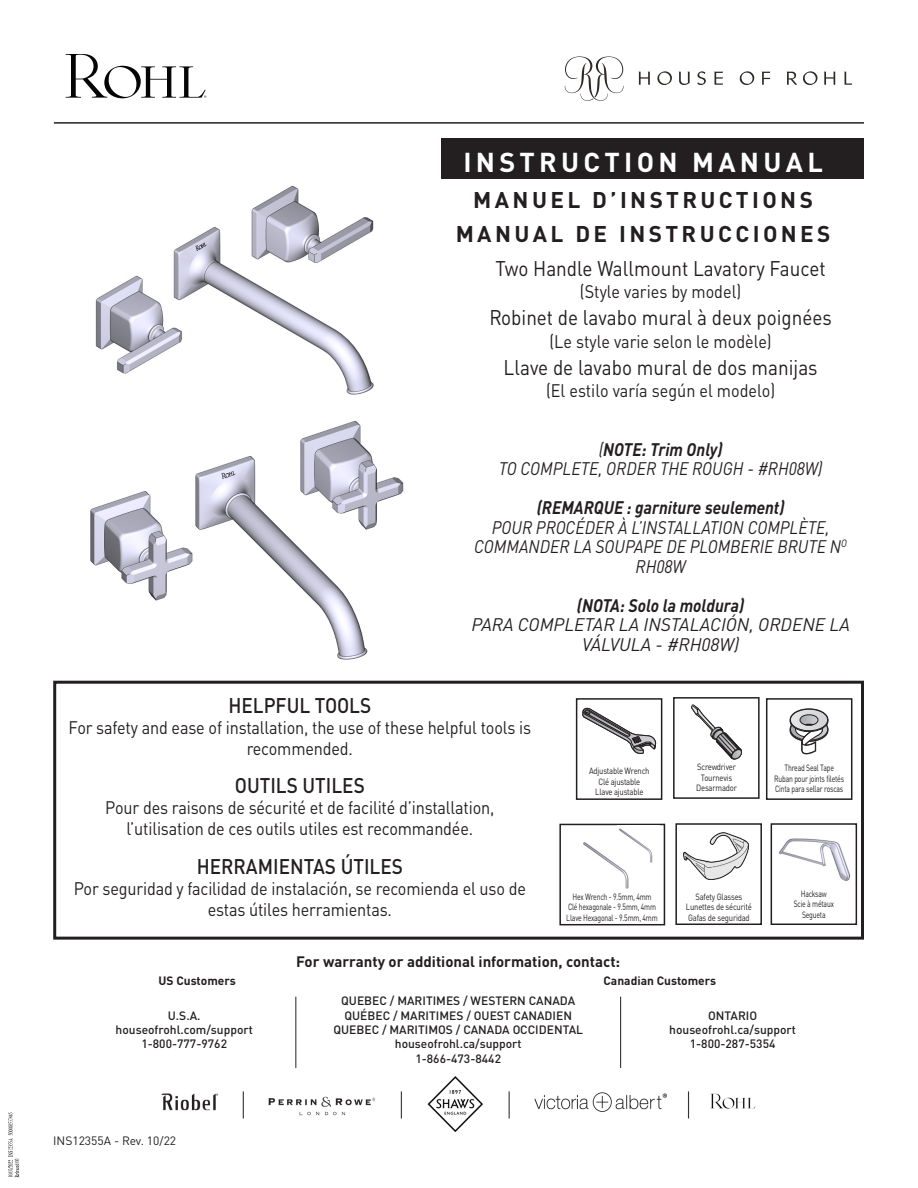
<style>
.page{position:relative;width:918px;height:1188px;background:#fff}
.page>*{position:absolute;margin:0;border:0;box-sizing:border-box;transform-origin:0 0}
.t1{font:700 27px "DIN Pro";letter-spacing:.16em;color:#fff}
.t2{font:700 22.5px "DIN Pro";letter-spacing:.15em;color:#231f20}
.t3{font:21px "DIN Pro";color:#231f20;scale:.9 1}
.Bolded{font:500 21px "DIN Pro";color:#231f20;scale:.9 1}
.Description_Content{font:18px/21px "DIN Pro";letter-spacing:-.01em;color:#231f20;text-align:center;scale:.9 1}
.t4{font:italic 18px/19.5px "DIN Pro";color:#231f20;text-align:center;scale:.9 1}
.t5{font:italic 700 18px "DIN Pro";color:#231f20;scale:.9 1}
.t6{font:italic 18px/19.5px "DIN Pro";color:#231f20;text-align:center}
.t7{font:700 15px "DIN Pro";color:#231f20}
.t8{font:500 12px "DIN Pro";color:#231f20}
.t9{font:700 12px "DIN Pro";color:#231f20}
.t10{font:12px "DIN Pro";color:#231f20}
.Caption_Text{font:9px "DIN Pro";letter-spacing:-.025em;color:#231f20;scale:.76 1}
.Caption_Text-2{font:9px "DIN Pro";letter-spacing:-.025em;color:#231f20;scale:.85 1}
.s1{font-weight:400}
</style>
<div class="page">
<img style="left:90px;top:421px;width:314px;height:239px">
<img style="left:95px;top:185px;width:279px;height:210px">
<div style="left:53px;top:681px;width:811px;height:259px;border:3px solid #231f20"></div>
<svg style="left:582px;top:707px;width:75px;height:47px"></svg>
<div style="left:576px;top:698px;width:86px;height:102px;border:2px solid #231f20"></div>
<img style="left:779px;top:838px;width:72px;height:43px">
<div style="left:771px;top:823px;width:86px;height:102px;border:2px solid #231f20"></div>
<img style="left:683px;top:833px;width:65px;height:46px">
<div style="left:675px;top:823px;width:87px;height:102px;border:2px solid #231f20"></div>
<svg style="left:691px;top:704px;width:51px;height:56px"></svg>
<div style="left:673px;top:697px;width:87px;height:102px;border:2px solid #231f20"></div>
<svg style="left:789px;top:708px;width:40px;height:47px"></svg>
<div style="left:766px;top:698px;width:86px;height:102px;border:2px solid #231f20"></div>
<img style="left:583px;top:842px;width:46px;height:47px">
<div style="left:559px;top:824px;width:106px;height:101px;border:2px solid #231f20"></div>
<img style="left:617px;top:826px;width:42px;height:37px">
<svg style="left:565px;top:56px;width:58px;height:45px"></svg>
<svg style="left:638px;top:72px;width:12px;height:13px"></svg>
<svg style="left:679px;top:72px;width:11px;height:13px"></svg>
<svg style="left:697px;top:71px;width:9px;height:14px"></svg>
<svg style="left:714px;top:72px;width:9px;height:13px"></svg>
<svg style="left:739px;top:71px;width:15px;height:14px"></svg>
<svg style="left:803px;top:71px;width:15px;height:14px"></svg>
<svg style="left:657px;top:71px;width:15px;height:14px"></svg>
<svg style="left:762px;top:72px;width:8px;height:13px"></svg>
<svg style="left:787px;top:72px;width:10px;height:13px"></svg>
<svg style="left:824px;top:72px;width:11px;height:13px"></svg>
<svg style="left:844px;top:72px;width:8px;height:13px"></svg>
<svg style="left:66px;top:54px;width:140px;height:44px"></svg>
<hr style="left:54px;top:122px;width:810px;height:2px;background:#231f20">
<div style="left:442px;top:139px;width:422px;height:40px;background:#231f20"></div>
<img style="left:161px;top:1077px;width:594px;height:54px">
<hr style="left:295px;top:997px;width:1px;height:71px;background:#231f20">
<hr style="left:620px;top:997px;width:1px;height:71px;background:#231f20">
<svg style="left:8px;top:1113px;width:11px;height:64px"></svg>
<p class="t1" style="left:463px;top:141px;width:361px">INSTRUCTION MANUAL</p>
<p class="t2" style="left:473px;top:182px;width:341px">MANUEL D’INSTRUCTIONS</p>
<p class="t2" style="left:456px;top:217px;width:376px">MANUAL DE INSTRUCCIONES</p>
<p class="t3" style="left:496px;top:252px;width:368px">Two Handle Wallmount Lavatory Faucet</p>
<p class="Description_Content" style="left:580px;top:280px;width:181px">(Style varies by model)</p>
<p class="t3" style="left:489px;top:301px;width:382px">Robinet de lavabo mural à deux poignées</p>
<p class="Description_Content" style="left:550px;top:329px;width:248px">(Le style varie selon le modèle)</p>
<p class="t3" style="left:504px;top:351px;width:350px">Llave de lavabo mural de dos manijas</p>
<p class="Description_Content" style="left:546px;top:379px;width:256px">(El estilo varía según el modelo)</p>
<p class="t5" style="left:599px;top:434px;width:139px"><span class="s1">(</span>NOTE: Trim Only)</p>
<p class="t4" style="left:499px;top:457px;width:361px">TO COMPLETE, ORDER THE ROUGH - #RH08W)</p>
<p class="t5" style="left:537px;top:493px;width:277px">(REMARQUE : garniture seulement)</p>
<p class="t4" style="left:492px;top:516px;width:377px">POUR PROCÉDER À L’INSTALLATION COMPLÈTE,</p>
<p class="t4" style="left:474px;top:535px;width:416px">COMMANDER LA SOUPAPE DE PLOMBERIE BRUTE N<sup>O<br></sup>RH08W</p>
<p class="t5" style="left:577px;top:590px;width:187px">(NOTA: Solo la moldura)</p>
<p class="t6" style="left:471px;top:613px;width:380px">PARA COMPLETAR LA INSTALACIÓN, ORDENE LA<br>VÁLVULA - #RH08W)</p>
<p class="Bolded" style="left:228px;top:688px;width:160px">HELPFUL TOOLS</p>
<p class="Description_Content" style="left:69px;top:716px;width:515px">For safety and ease of installation, the use of these helpful tools is recommended.</p>
<p class="Bolded" style="left:235px;top:769px;width:146px">OUTILS UTILES</p>
<p class="Description_Content" style="left:105px;top:796px;width:434px">Pour des raisons de sécurité et de facilité d’installation, l’utilisation de ces outils utiles est recommandée.</p>
<p class="Bolded" style="left:197px;top:849px;width:231px">HERRAMIENTAS ÚTILES</p>
<p class="Description_Content" style="left:74px;top:876px;width:504px">Por seguridad y facilidad de instalación, se recomienda el uso de estas útiles herramientas.</p>
<p class="Caption_Text-2" style="left:695px;top:889px;width:57px">Safety Glasses</p>
<p class="Caption_Text-2" style="left:697px;top:760px;width:47px">Screwdriver</p>
<p class="Caption_Text-2" style="left:701px;top:771px;width:38px">Tournevis</p>
<p class="Caption_Text-2" style="left:696px;top:781px;width:49px">Desarmador</p>
<p class="Caption_Text-2" style="left:589px;top:764px;width:73px">Adjustable Wrench</p>
<p class="Caption_Text-2" style="left:599px;top:775px;width:51px">Clé ajustable</p>
<p class="Caption_Text-2" style="left:595px;top:785px;width:58px">Llave ajustable</p>
<p class="Caption_Text" style="left:573px;top:890px;width:106px">Hex Wrench - 9.5mm, 4mm</p>
<p class="Caption_Text" style="left:568px;top:900px;width:117px">Clé hexagonale - 9.5mm, 4mm</p>
<p class="Caption_Text" style="left:566px;top:911px;width:122px">Llave Hexagonal - 9.5mm, 4mm</p>
<p class="Caption_Text-2" style="left:686px;top:900px;width:79px">Lunettes de sécurité</p>
<p class="Caption_Text-2" style="left:688px;top:910px;width:74px">Gafas de seguridad</p>
<p class="t7" style="left:296px;top:950px;width:326px">For warranty or additional information, contact:</p>
<p class="Caption_Text" style="left:784px;top:761px;width:67px">Thread Seal Tape</p>
<p class="Caption_Text" style="left:774px;top:772px;width:93px">Ruban pour joints filetés</p>
<p class="Caption_Text" style="left:775px;top:782px;width:91px">Cinta para sellar roscas</p>
<p class="Caption_Text" style="left:801px;top:886px;width:36px">Hacksaw</p>
<p class="Caption_Text" style="left:794px;top:897px;width:55px">Scie à métaux</p>
<p class="Caption_Text" style="left:802px;top:907px;width:33px">Segueta</p>
<p class="t9" style="left:159px;top:971px;width:79px">US Customers</p>
<p class="t9" style="left:604px;top:971px;width:114px">Canadian Customers</p>
<p class="t8" style="left:168px;top:1006px;width:34px">U.S.A.</p>
<p class="t8" style="left:116px;top:1020px;width:139px">houseofrohl.com/support</p>
<p class="t8" style="left:141px;top:1034px;width:87px">1-800-777-9762</p>
<p class="t8" style="left:341px;top:991px;width:235px">QUEBEC / MARITIMES / WESTERN CANADA</p>
<p class="t8" style="left:344px;top:1006px;width:229px">QUÉBEC / MARITIMES / OUEST CANADIEN</p>
<p class="t8" style="left:333px;top:1020px;width:251px">QUEBEC / MARITIMOS / CANADA OCCIDENTAL</p>
<p class="t8" style="left:395px;top:1034px;width:128px">houseofrohl.ca/support</p>
<p class="t8" style="left:415px;top:1049px;width:87px">1-866-473-8442</p>
<p class="t8" style="left:708px;top:1006px;width:51px">ONTARIO</p>
<p class="t8" style="left:669px;top:1020px;width:128px">houseofrohl.ca/support</p>
<p class="t8" style="left:690px;top:1034px;width:87px">1-800-287-5354</p>
<p class="t10" style="left:53px;top:1131px;width:125px">INS12355A - Rev. 10/22</p>
</div>
